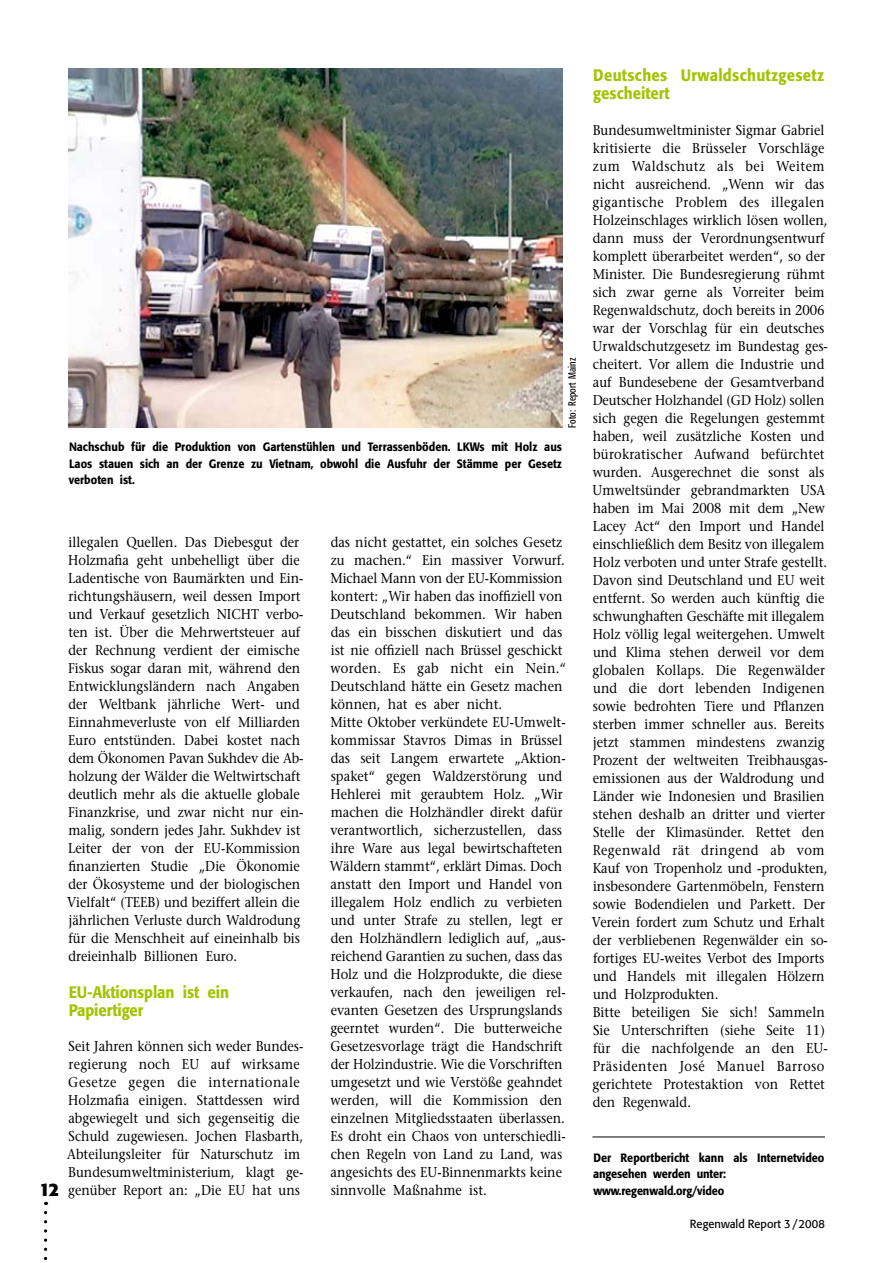
<style>
.page{position:relative;width:893px;height:1263px;background:#fff}
.page>*{position:absolute;margin:0;border:0;box-sizing:border-box;transform-origin:0 0}
.t1{font:700 18px "Formata";color:#000}
.t2{font:500 16.5px/18px "Formata";letter-spacing:.02em;color:#a4c300;scale:.9 1}
.t3{font:500 16.5px/18px "Formata";color:#a4c300;scale:.9 1}
.t4{font:14.25px/18px "Stone Serif";color:#000;scale:.9 1}
.t5{font:500 12px/16.5px "Formata";letter-spacing:-.005em;color:#000;text-align:justify;scale:.9 1}
.t6{font:11.7px "Formata";letter-spacing:.005em;color:#000;scale:.95 1}
.t7{font:condensed 10.5px "Formata";color:#000;scale:.9 1}
</style>
<div class="page">
<svg style="left:44px;top:1212px;width:3px;height:49px"></svg>
<img style="left:68px;top:68px;width:495px;height:359px">
<hr style="left:592px;top:1136px;width:233px;height:1px;background:#000">
<p class="t7" style="left:566px;top:428px;width:79px;rotate:-90deg">Foto: Report Mainz</p>
<p class="t5" style="left:69px;top:439px;width:550px">Nachschub für die Produktion von Gartenstühlen und Terrassenböden. LKWs mit Holz aus Laos stauen sich an der Grenze zu Vietnam, obwohl die Ausfuhr der Stämme per Gesetz verboten ist.</p>
<p class="t1" style="left:39px;top:1178px;width:20px">12</p>
<p class="t4" style="left:67px;top:533px;width:264px">illegalen Quellen. Das Diebesgut der Holzmafia geht unbehelligt über die Ladentische von Baumärkten und Ein&shy;richtungshäusern, weil dessen Import und Verkauf gesetzlich NICHT verbo&shy;ten ist. Über die Mehrwertsteuer auf der Rechnung verdient der eimische Fiskus sogar daran mit, während den Entwicklungsländern nach Angaben der Weltbank jährliche Wert- und Einnahmeverluste von elf Milliarden Euro entstünden. Dabei kostet nach dem Ökonomen Pavan Sukhdev die Ab&shy;holzung der Wälder die Weltwirtschaft deutlich mehr als die aktuelle globale Finanzkrise, und zwar nicht nur ein&shy;malig, sondern jedes Jahr. Sukhdev ist Leiter der von der EU-Kommission finanzierten Studie „Die Ökonomie der Ökosysteme und der biologischen Vielfalt“ (TEEB) und beziffert allein die jährlichen Verluste durch Waldrodung für die Menschheit auf eineinhalb bis dreieinhalb Billionen Euro.</p>
<p class="t3" style="left:69px;top:983px;width:180px">EU-Aktionsplan ist ein<br>Papiertiger</p>
<p class="t4" style="left:67px;top:1037px;width:264px">Seit Jahren können sich weder Bundes&shy;regierung noch EU auf wirksame Gesetze gegen die internationale Holzmafia einigen. Stattdessen wird abgewiegelt und sich gegenseitig die Schuld zugewiesen. Jochen Flasbarth, Abteilungsleiter für Naturschutz im Bundesumweltministerium, klagt ge&shy;genüber Report an: „Die EU hat uns</p>
<p class="t4" style="left:330px;top:533px;width:264px">das nicht gestattet, ein solches Gesetz zu machen.“ Ein massiver Vorwurf.<br>Michael Mann von der EU-Kommission kontert: „Wir haben das inoffiziell von Deutschland bekommen. Wir haben das ein bisschen diskutiert und das ist nie offiziell nach Brüssel geschickt worden. Es gab nicht ein Nein.“ Deutschland hätte ein Gesetz machen können, hat es aber nicht.<br>Mitte Oktober verkündete EU-Umwelt&shy;kommissar Stavros Dimas in Brüssel das seit Langem erwartete „Aktion&shy;spaket“ gegen Waldzerstörung und Hehlerei mit geraubtem Holz. „Wir machen die Holzhändler direkt dafür verantwortlich, sicherzustellen, dass ihre Ware aus legal bewirtschafteten Wäldern stammt“, erklärt Dimas. Doch anstatt den Import und Handel von illegalem Holz endlich zu verbieten und unter Strafe zu stellen, legt er den Holzhändlern lediglich auf, „aus&shy;reichend Garantien zu suchen, dass das Holz und die Holzprodukte, die diese verkaufen, nach den jeweiligen rel&shy;evanten Gesetzen des Ursprungslands geerntet wurden“. Die butterweiche Gesetzesvorlage trägt die Handschrift der Holzindustrie. Wie die Vorschriften umgesetzt und wie Verstöße geahndet werden, will die Kommission den einzelnen Mitgliedsstaaten überlassen.<br>Es droht ein Chaos von unterschiedli&shy;chen Regeln von Land zu Land, was angesichts des EU-Binnenmarkts keine sinnvolle Maßnahme ist.</p>
<p class="t2" style="left:593px;top:66px;width:258px">Deutsches Urwaldschutzgesetz gescheitert</p>
<p class="t4" style="left:592px;top:121px;width:264px">Bundesumweltminister Sigmar Gabriel kritisierte die Brüsseler Vorschläge zum Waldschutz als bei Weitem nicht ausreichend. „Wenn wir das gigantische Problem des illegalen Holzeinschlages wirklich lösen wollen, dann muss der Verordnungsentwurf komplett überarbeitet werden“, so der Minister. Die Bundesregierung rühmt sich zwar gerne als Vorreiter beim Regenwaldschutz, doch bereits in 2006 war der Vorschlag für ein deutsches Urwaldschutzgesetz im Bundestag ges&shy;cheitert. Vor allem die Industrie und auf Bundesebene der Gesamtverband Deutscher Holzhandel (GD Holz) sollen sich gegen die Regelungen gestemmt haben, weil zusätzliche Kosten und bürokratischer Aufwand befürchtet wurden. Ausgerechnet die sonst als Umweltsünder gebrandmarkten USA haben im Mai 2008 mit dem „New Lacey Act“ den Import und Handel einschließlich dem Besitz von illegalem Holz verboten und unter Strafe gestellt.<br>Davon sind Deutschland und EU weit entfernt. So werden auch künftig die schwunghaften Geschäfte mit illegalem Holz völlig legal weitergehen. Umwelt und Klima stehen derweil vor dem globalen Kollaps. Die Regenwälder und die dort lebenden Indigenen sowie bedrohten Tiere und Pflanzen sterben immer schneller aus. Bereits jetzt stammen mindestens zwanzig Prozent der weltweiten Treibhausgas&shy;emissionen aus der Waldrodung und Länder wie Indonesien und Brasilien stehen deshalb an dritter und vierter Stelle der Klimasünder. Rettet den Regenwald rät dringend ab vom Kauf von Tropenholz und -produkten, insbesondere Gartenmöbeln, Fenstern sowie Bodendielen und Parkett. Der Verein fordert zum Schutz und Erhalt der verbliebenen Regenwälder ein so&shy;fortiges EU-weites Verbot des Imports und Handels mit illegalen Hölzern und Holzprodukten.<br>Bitte beteiligen Sie sich! Sammeln Sie Unterschriften (siehe Seite 11) für die nachfolgende an den EU-Präsidenten José Manuel Barroso gerichtete Protestaktion von Rettet den Regenwald.</p>
<p class="t5" style="left:593px;top:1149px;width:259px;text-align:left">Der Reportbericht kann als Internetvideo angesehen werden unter: www.regenwald.org/video</p>
<p class="t6" style="left:690px;top:1217px;width:144px">Regenwald Report 3 / 2008</p>
</div>
